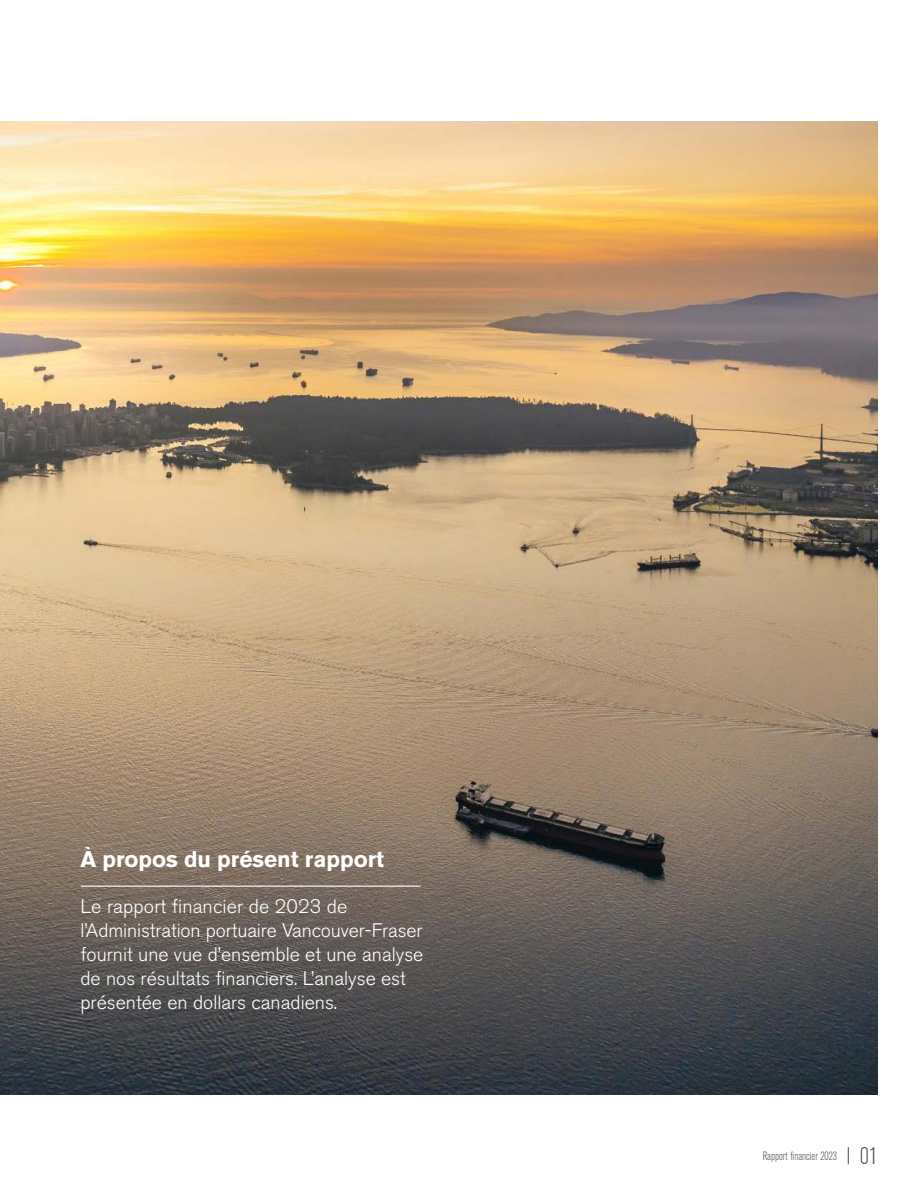
<style>
.page{position:relative;width:918px;height:1188px;background:#fff}
.page>*{position:absolute;margin:0;border:0;box-sizing:border-box;transform-origin:0 0}
.t1{font:700 22.5px "Akzidenz Grotesk BE";color:#fff}
.t2{font:300 19.5px/24px "Akzidenz Grotesk BE";color:#fff}
.t3{font:300 condensed 12px "Akzidenz Grotesk BE";color:#4b4c4d}
.s1{font-size:17.1px}
.s2{font-size:24px}
</style>
<div class="page">
<img style="left:0;top:122px;width:878px;height:973px">
<hr style="left:81px;top:886px;width:340px;height:1px;background:#fff">
<p class="t1" style="left:80px;top:846px;width:305px">À propos du présent rapport</p>
<p class="t2" style="left:80px;top:894px;width:344px">Le rapport financier de 2023 de l’Administration portuaire Vancouver-Fraser fournit une vue d’ensemble et une analyse de nos résultats financiers. L’analyse est présentée en dollars canadiens.</p>
<p class="t3" style="left:763px;top:1149px;width:116px">Rapport financier 2023 <span class="s1">|</span> <span class="s2">01</span></p>
</div>
